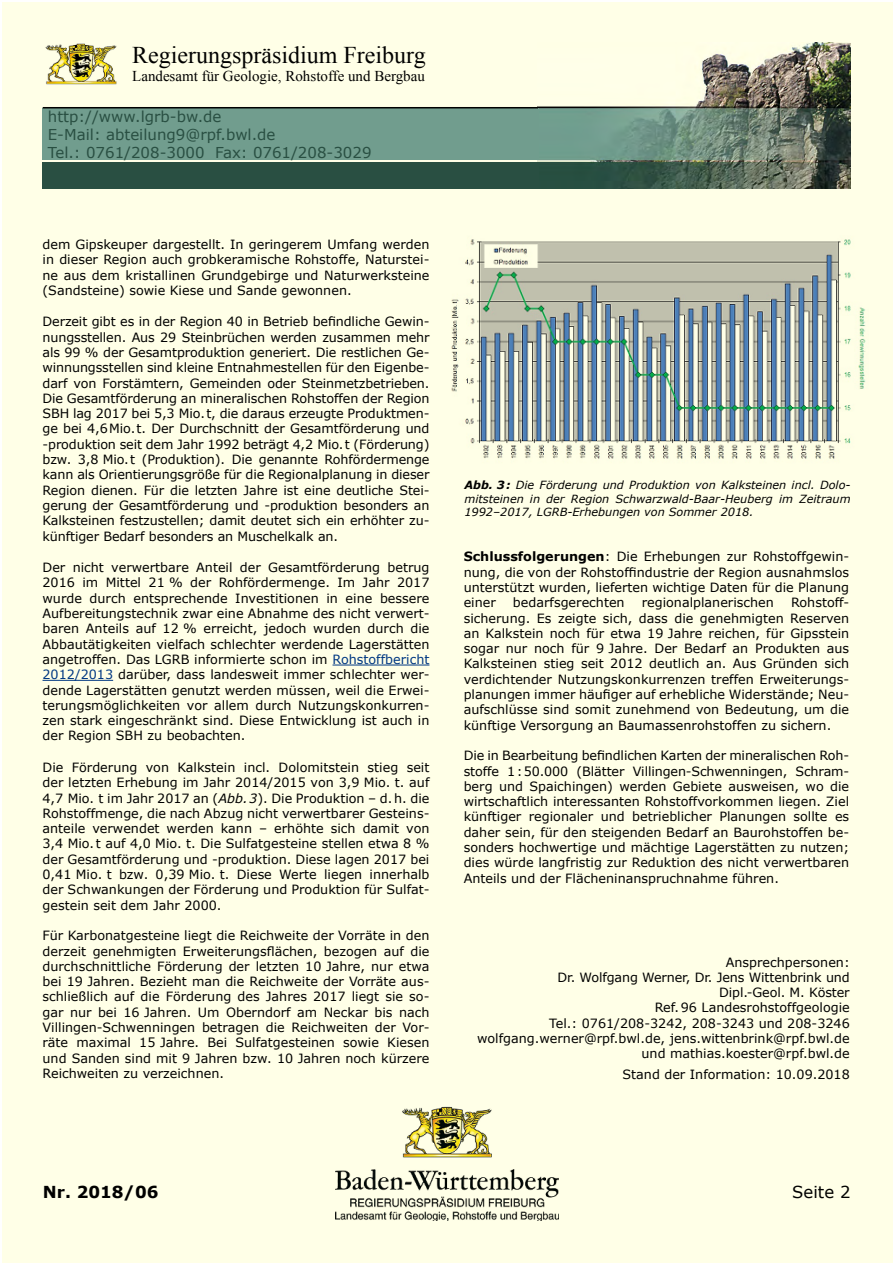
<style>
.page{position:relative;width:893px;height:1263px;background:#fff}
.page>*{position:absolute;margin:0;border:0;box-sizing:border-box;transform-origin:0 0}
.t1{font:24px "Times New Roman";color:#000}
.t2{font:700 16.5px "Verdana";color:#000}
.t3{font:16.5px "Verdana";color:#000}
.t4{font:15px/18px "Verdana";color:#294f42}
.t5{font:15px "Times New Roman";color:#000}
.t6{font:12.75px/15.3px "Verdana";color:#000;text-align:justify}
.t7{font:italic 11.25px/13.5px "Verdana";color:#000;text-align:justify}
.s1{color:#003882}
.s2{font-style:italic}
.s3{font-weight:700}
</style>
<div class="page">
<div style="left:2px;top:2px;width:891px;height:1261px;background:#ffffe7"></div>
<img style="left:537px;top:43px;width:313px;height:146px">
<div style="left:43px;top:162px;width:496px;height:27px;background:#294f42"></div>
<div style="left:43px;top:108px;width:496px;height:52px;background:#719d8e"></div>
<hr style="left:43px;top:107px;width:495px;height:1px;background:#000">
<img style="left:45px;top:43px;width:72px;height:42px">
<img style="left:335px;top:1106px;width:223px;height:114px">
<hr style="left:333px;top:665px;width:96px;height:1px;background:#003882">
<hr style="left:43px;top:680px;width:70px;height:1px;background:#003882">
<img style="left:451px;top:239px;width:415px;height:220px">
<h1 class="t1" style="left:132px;top:39px;width:295px">Regierungspräsidium Freiburg</h1>
<p class="t5" style="left:132px;top:66px;width:294px">Landesamt für Geologie, Rohstoffe und Bergbau</p>
<p class="t4" style="left:48px;top:108px;width:325px">http://www.lgrb-bw.de<br>E-Mail: abteilung9@rpf.bwl.de<br>Tel.: 0761/208-3000 Fax: 0761/208-3029</p>
<p class="t6" style="left:43px;top:237px;width:388px">dem Gipskeuper dargestellt. In geringerem Umfang werden in dieser Region auch grobkeramische Rohstoffe, Naturstei&shy;ne aus dem kristallinen Grundgebirge und Naturwerksteine (Sandsteine) sowie Kiese und Sande gewonnen.</p>
<p class="t6" style="left:43px;top:314px;width:389px">Derzeit gibt es in der Region 40 in Betrieb befindliche Gewin&shy;nungsstellen. Aus 29 Steinbrüchen werden zusammen mehr als 99 % der Gesamtproduktion generiert. Die restlichen Ge&shy;winnungsstellen sind kleine Entnahmestellen für den Eigenbe&shy;darf von Forstämtern, Gemeinden oder Steinmetzbetrieben.<br>Die Gesamtförderung an mineralischen Rohstoffen der Region SBH lag 2017 bei 5,3 Mio.t, die daraus erzeugte Produktmen&shy;ge bei 4,6Mio.t. Der Durchschnitt der Gesamtförderung und -produktion seit dem Jahr 1992 beträgt 4,2 Mio.t (Förderung) bzw. 3,8 Mio.t (Produktion). Die genannte Rohfördermenge kann als Orientierungsgröße für die Regionalplanung in dieser Region dienen. Für die letzten Jahre ist eine deutliche Stei&shy;gerung der Gesamtförderung und -produktion besonders an Kalksteinen festzustellen; damit deutet sich ein erhöhter zu&shy;künftiger Bedarf besonders an Muschelkalk an.</p>
<p class="t6" style="left:43px;top:560px;width:388px">Der nicht verwertbare Anteil der Gesamtförderung betrug 2016 im Mittel 21 % der Rohfördermenge. Im Jahr 2017 wurde durch entsprechende Investitionen in eine bessere Aufbereitungstechnik zwar eine Abnahme des nicht verwert&shy;baren Anteils auf 12 % erreicht, jedoch wurden durch die Abbautätigkeiten vielfach schlechter werdende Lagerstätten angetroffen. Das LGRB informierte schon im <span class="s1">Rohstoffbericht 2012/2013</span> darüber, dass landesweit immer schlechter wer&shy;dende Lagerstätten genutzt werden müssen, weil die Erwei&shy;terungsmöglichkeiten vor allem durch Nutzungskonkurren&shy;zen stark eingeschränkt sind. Diese Entwicklung ist auch in der Region SBH zu beobachten.</p>
<p class="t6" style="left:43px;top:759px;width:388px;text-align:left">Die Förderung von Kalkstein incl. Dolomitstein stieg seit der letzten Erhebung im Jahr 2014/2015 von 3,9 Mio. t. auf 4,7 Mio. t im Jahr 2017 an (<span class="s2">Abb.3</span>). Die Produktion – d.h. die Rohstoffmenge, die nach Abzug nicht verwertbarer Gesteins&shy;anteile verwendet werden kann – erhöhte sich damit von 3,4 Mio.t auf 4,0 Mio. t. Die Sulfatgesteine stellen etwa 8 % der Gesamtförderung und -produktion. Diese lagen 2017 bei 0,41 Mio. t bzw. 0,39 Mio. t. Diese Werte liegen innerhalb der Schwankungen der Förderung und Produktion für Sulfat&shy;gestein seit dem Jahr 2000.</p>
<p class="t6" style="left:43px;top:928px;width:388px">Für Karbonatgesteine liegt die Reichweite der Vorräte in den derzeit genehmigten Erweiterungsflächen, bezogen auf die durchschnittliche Förderung der letzten 10 Jahre, nur etwa bei 19 Jahren. Bezieht man die Reichweite der Vorräte aus&shy;schließlich auf die Förderung des Jahres 2017 liegt sie so&shy;gar nur bei 16 Jahren. Um Oberndorf am Neckar bis nach Villingen-Schwenningen betragen die Reichweiten der Vor&shy;räte maximal 15 Jahre. Bei Sulfatgesteinen sowie Kiesen und Sanden sind mit 9 Jahren bzw. 10 Jahren noch kürzere Reichweiten zu verzeichnen.</p>
<p class="t7" style="left:464px;top:478px;width:388px"><span class="s3">Abb. 3:</span> Die Förderung und Produktion von Kalksteinen incl. Dolo&shy;mitsteinen in der Region Schwarzwald-Baar-Heuberg im Zeitraum 1992–2017, LGRB-Erhebungen von Sommer 2018.</p>
<p class="t6" style="left:464px;top:549px;width:387px"><span class="s3">Schlussfolgerungen</span>: Die Erhebungen zur Rohstoffgewin&shy;nung, die von der Rohstoffindustrie der Region ausnahmslos unterstützt wurden, lieferten wichtige Daten für die Planung einer</p>
<p class="t6" style="left:464px;top:595px;width:387px;text-align:left;text-indent:327px">Rohstoff&shy;sicherung. Es zeigte sich, dass die genehmigten Reserven an Kalkstein noch für etwa 19 Jahre reichen, für Gipsstein sogar nur noch für 9 Jahre. Der Bedarf an Produkten aus Kalksteinen stieg seit 2012 deutlich an. Aus Gründen sich verdichtender Nutzungskonkurrenzen treffen Erweiterungs&shy;planungen immer häufiger auf erhebliche Widerstände; Neu&shy;aufschlüsse sind somit zunehmend von Bedeutung, um die künftige Versorgung an Baumassenrohstoffen zu sichern.</p>
<p class="t6" style="left:464px;top:748px;width:387px;text-align:left">Die in Bearbeitung befindlichen Karten der mineralischen Roh&shy;stoffe 1:50.000 (Blätter Villingen-Schwenningen, Schram&shy;berg und Spaichingen) werden Gebiete ausweisen, wo die wirtschaftlich interessanten Rohstoffvorkommen liegen. Ziel künftiger regionaler und betrieblicher Planungen sollte es daher sein, für den steigenden Bedarf an Baurohstoffen be&shy;sonders hochwertige und mächtige Lagerstätten zu nutzen; dies würde langfristig zur Reduktion des nicht verwertbaren Anteils und der Flächeninanspruchnahme führen.</p>
<p class="t6" style="left:513px;top:595px;width:113px">bedarfsgerechten</p>
<p class="t6" style="left:642px;top:595px;width:134px">regionalplanerischen</p>
<p class="t6" style="left:726px;top:954px;width:126px">Ansprechpersonen:</p>
<p class="t6" style="left:557px;top:969px;width:294px;text-align:right">Dr. Wolfgang Werner, Dr. Jens Wittenbrink und<br>Dipl.-Geol. M. Köster</p>
<p class="t6" style="left:655px;top:1000px;width:197px">Ref.96 Landesrohstoffgeologie</p>
<p class="t6" style="left:549px;top:1015px;width:302px">Tel.: 0761/208-3242, 208-3243 und 208-3246</p>
<p class="t6" style="left:477px;top:1031px;width:374px;text-align:right">wolfgang.werner@rpf.bwl.de, jens.wittenbrink@rpf.bwl.de und mathias.koester@rpf.bwl.de</p>
<p class="t6" style="left:622px;top:1067px;width:229px">Stand der Information: 10.09.2018</p>
<p class="t2" style="left:43px;top:1180px;width:117px">Nr. 2018/06</p>
<p class="t3" style="left:792px;top:1181px;width:60px">Seite 2</p>
</div>
